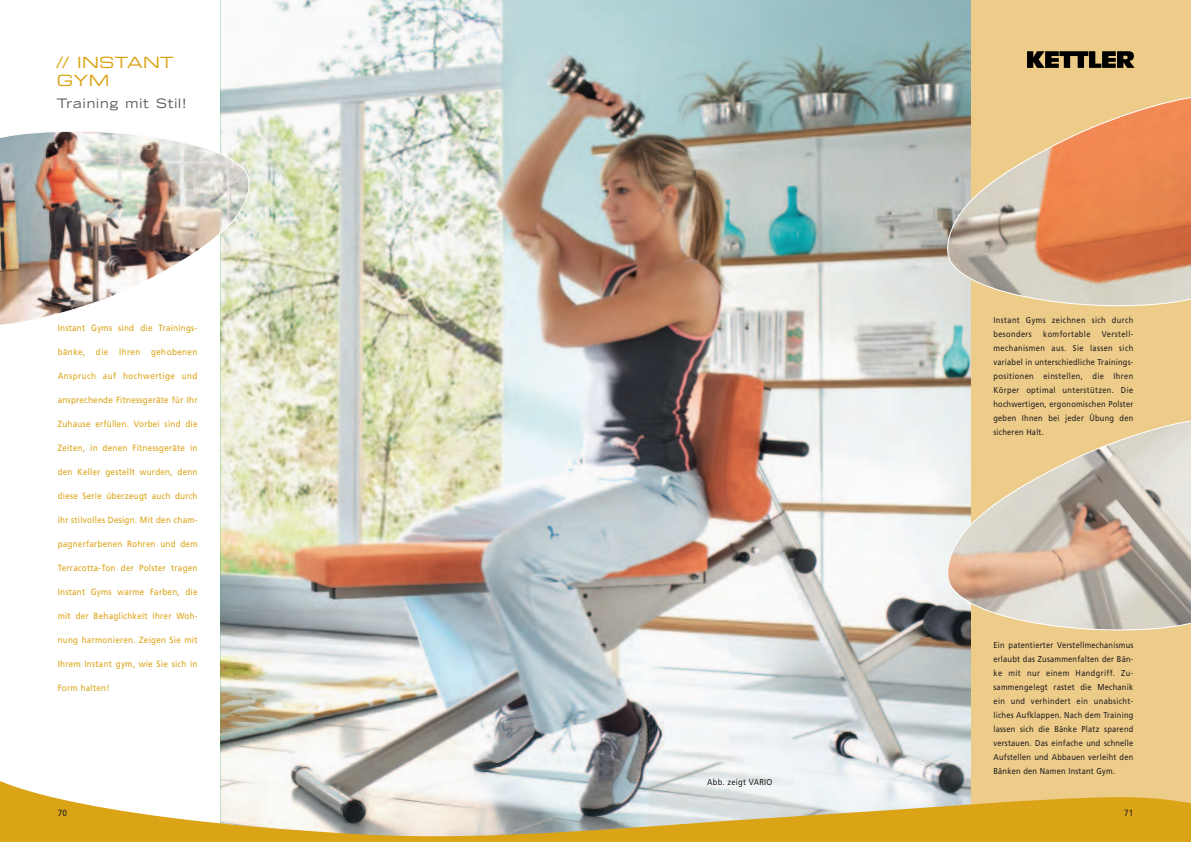
<style>
.page{position:relative;width:1191px;height:842px;background:#fff}
.page>*{position:absolute;margin:0;border:0;box-sizing:border-box;transform-origin:0 0}
.t1{font:15.5px/18px "Eurostile Extended Two";letter-spacing:.02em;color:#dba417}
.t2{font:expanded 13px "Trade Gothic LH";letter-spacing:.07em;color:#57585a}
.t3{font:9px "Frutiger";letter-spacing:.03em;color:#dba417;scale:.9 1}
.t4{font:9px "Frutiger";letter-spacing:.05em;color:#dba417;scale:.9 1}
.t5{font:9px "Frutiger";color:#231f20;scale:.9 1}
.t6{font:8.5px/14px "Frutiger";letter-spacing:.03em;color:#231f20;text-align:justify;scale:.88 1}
.t7{font:8.5px/14px "Frutiger";letter-spacing:.05em;color:#231f20;scale:.88 1}
.t8{font:8.5px "Frutiger";letter-spacing:.03em;color:#231f20;scale:.89 1}
</style>
<div class="page">
<img style="left:220px;top:0;width:750px;height:777px">
<div style="left:970px;top:0;width:221px;height:842px;background:#edcc89"></div>
<svg style="left:943px;top:417px;width:248px;height:224px"></svg>
<svg style="left:943px;top:93px;width:248px;height:223px"></svg>
<svg style="left:0;top:777px;width:1191px;height:65px"></svg>
<img style="left:0;top:121px;width:254px;height:208px">
<svg style="left:1027px;top:51px;width:107px;height:17px"></svg>
<h1 class="t1" style="left:57px;top:54px;width:118px">// INSTANT<br>GYM</h1>
<h2 class="t2" style="left:57px;top:98px;width:131px">Training mit Stil!</h2>
<p class="t3" style="left:58px;top:324px;width:157px">Instant Gyms sind die Trainings-</p>
<p class="t4" style="left:58px;top:348px;width:157px">bänke, die Ihren gehobenen</p>
<p class="t4" style="left:58px;top:372px;width:157px">Anspruch auf hochwertige und</p>
<p class="t3" style="left:58px;top:396px;width:157px">ansprechende Fitnessgeräte für Ihr</p>
<p class="t3" style="left:58px;top:420px;width:157px">Zuhause erfüllen. Vorbei sind die</p>
<p class="t3" style="left:58px;top:444px;width:157px">Zeiten, in denen Fitnessgeräte in</p>
<p class="t3" style="left:58px;top:468px;width:157px">den Keller gestellt wurden, denn</p>
<p class="t3" style="left:58px;top:492px;width:157px">diese Serie überzeugt auch durch</p>
<p class="t3" style="left:58px;top:516px;width:157px">ihr stilvolles Design. Mit den cham-</p>
<p class="t3" style="left:58px;top:540px;width:157px">pagnerfarbenen Rohren und dem</p>
<p class="t3" style="left:58px;top:564px;width:157px">Terracotta-Ton der Polster tragen</p>
<p class="t3" style="left:58px;top:588px;width:157px">Instant Gyms warme Farben, die</p>
<p class="t3" style="left:58px;top:612px;width:157px">mit der Behaglichkeit Ihrer Woh-</p>
<p class="t3" style="left:58px;top:636px;width:157px">nung harmonieren. Zeigen Sie mit</p>
<p class="t3" style="left:58px;top:660px;width:157px">Ihrem Instant gym, wie Sie sich in</p>
<p class="t3" style="left:58px;top:684px;width:59px">Form halten!</p>
<p class="t8" style="left:707px;top:779px;width:75px">Abb. zeigt VARIO</p>
<p class="t7" style="left:993px;top:314px;width:160px">Instant Gyms zeichnen sich durch besonders</p>
<p class="t7" style="left:1043px;top:328px;width:55px">komfortable</p>
<p class="t6" style="left:993px;top:328px;width:160px;text-indent:108px">Verstell&shy;mechanismen aus. Sie lassen sich variabel in unterschiedliche Trainings&shy;positionen einstellen, die Ihren Körper optimal unterstützen. Die hochwertigen, ergonomischen Polster geben Ihnen bei jeder Übung den sicheren Halt.</p>
<p class="t6" style="left:993px;top:639px;width:160px">Ein patentierter Verstellmechanismus erlaubt das Zusammenfalten der Bän&shy;ke mit nur einem Handgriff. Zu&shy;sammengelegt rastet die Mechanik ein und verhindert ein unabsicht&shy;liches Aufklappen. Nach dem Training lassen sich die Bänke Platz sparend verstauen. Das einfache und schnelle Aufstellen und Abbauen verleiht den Bänken den Namen Instant Gym.</p>
<p class="t5" style="left:58px;top:809px;width:12px">70</p>
<p class="t5" style="left:1124px;top:809px;width:12px">71</p>
</div>
